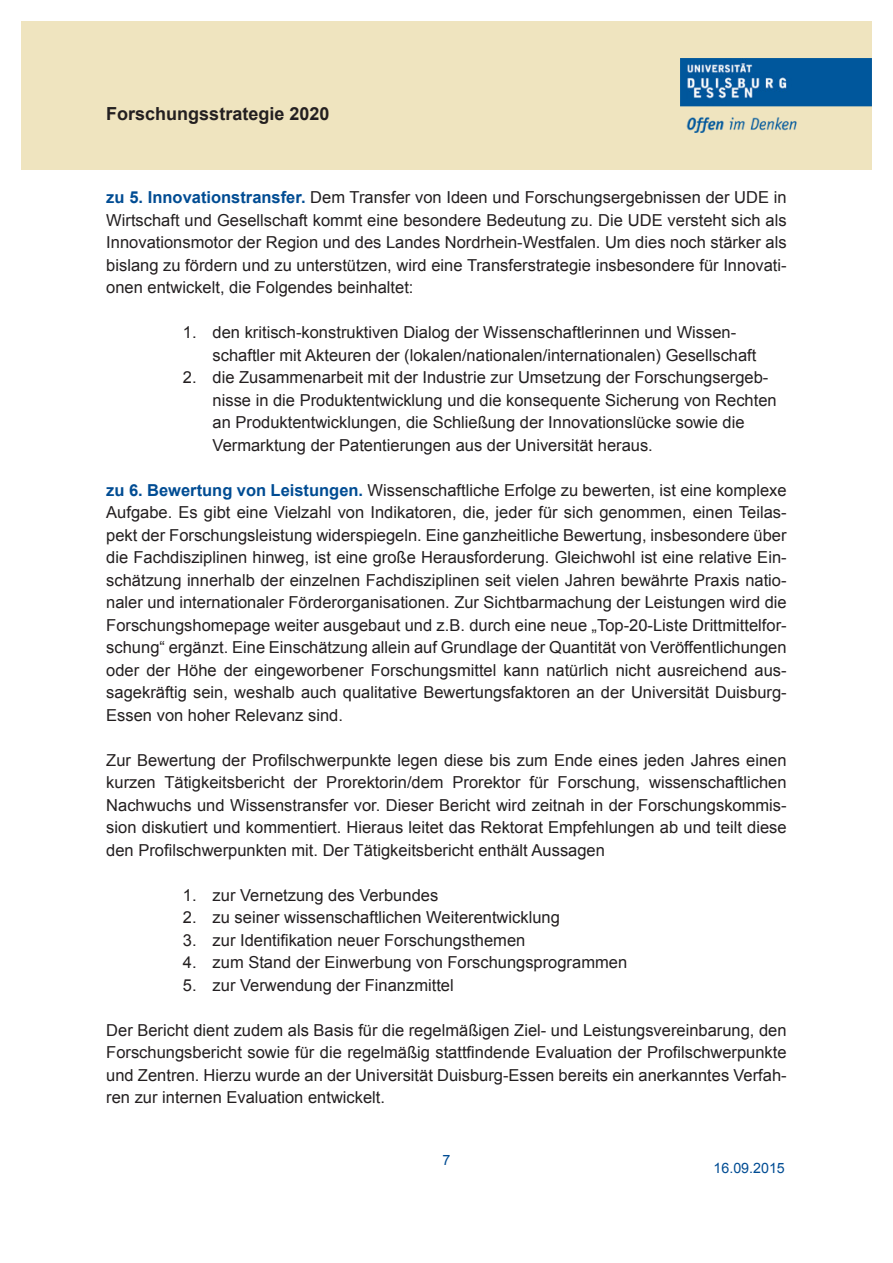
<style>
.page{position:relative;width:893px;height:1263px;background:#fff}
.page>*{position:absolute;margin:0;border:0;box-sizing:border-box;transform-origin:0 0}
.t1{font:700 18px "Arial";color:#231f20}
.t2{font:16.5px/22.5px "Arial";color:#231f20;text-align:justify}
.t3{font:14.25px "Arial";color:#004c93}
.s1{font-weight:700;color:#004c93}
</style>
<div class="page">
<div style="left:21px;top:21px;width:851px;height:149px;background:#efe4bf"></div>
<img style="left:680px;top:59px;width:192px;height:74px">
<p class="t1" style="left:106px;top:102px;width:225px">Forschungsstrategie 2020</p>
<p class="t2" style="left:106px;top:186px;width:682px"><span class="s1">zu 5. Innovationstransfer.</span> Dem Transfer von Ideen und Forschungsergebnissen der UDE in Wirtschaft und Gesellschaft kommt eine besondere Bedeutung zu. Die UDE versteht sich als Innovationsmotor der Region und des Landes Nordrhein-Westfalen. Um dies noch stärker als bislang zu fördern und zu unterstützen, wird eine Transferstrategie insbesondere für Innovati&shy;onen entwickelt, die Folgendes beinhaltet:</p>
<p class="t2" style="left:213px;top:321px;width:545px;text-indent:-30px">1. den kritisch-konstruktiven Dialog der Wissenschaftlerinnen und Wissen&shy;schaftler mit Akteuren der (lokalen/nationalen/internationalen) Gesellschaft</p>
<p class="t2" style="left:213px;top:366px;width:566px;text-align:left;text-indent:-30px">2. die Zusammenarbeit mit der Industrie zur Umsetzung der Forschungsergeb&shy;nisse in die Produktentwicklung und die konsequente Sicherung von Rechten an Produktentwicklungen, die Schließung der Innovationslücke sowie die Vermarktung der Patentierungen aus der Universität heraus.</p>
<p class="t2" style="left:106px;top:479px;width:682px"><span class="s1">zu 6. Bewertung von Leistungen.</span> Wissenschaftliche Erfolge zu bewerten, ist eine komplexe Aufgabe. Es gibt eine Vielzahl von Indikatoren, die, jeder für sich genommen, einen Teilas&shy;pekt der Forschungsleistung widerspiegeln. Eine ganzheitliche Bewertung, insbesondere über die Fachdisziplinen hinweg, ist eine große Herausforderung. Gleichwohl ist eine relative Ein&shy;schätzung innerhalb der einzelnen Fachdisziplinen seit vielen Jahren bewährte Praxis natio&shy;naler und internationaler Förderorganisationen. Zur Sichtbarmachung der Leistungen wird die Forschungshomepage weiter ausgebaut und z.B. durch eine neue „Top-20-Liste Drittmittelfor&shy;schung“ ergänzt. Eine Einschätzung allein auf Grundlage der Quantität von Veröffentlichungen oder der Höhe der eingeworbener Forschungsmittel kann natürlich nicht ausreichend aus&shy;sagekräftig sein, weshalb auch qualitative Bewertungsfaktoren an der Universität Duisburg-Essen von hoher Relevanz sind.</p>
<p class="t2" style="left:106px;top:749px;width:682px">Zur Bewertung der Profilschwerpunkte legen diese bis zum Ende eines jeden Jahres einen kurzen Tätigkeitsbericht der Prorektorin/dem Prorektor für Forschung, wissenschaftlichen Nachwuchs und Wissenstransfer vor. Dieser Bericht wird zeitnah in der Forschungskommis&shy;sion diskutiert und kommentiert. Hieraus leitet das Rektorat Empfehlungen ab und teilt diese den Profilschwerpunkten mit. Der Tätigkeitsbericht enthält Aussagen</p>
<p class="t2" style="left:183px;top:884px;width:257px">1. zur Vernetzung des Verbundes</p>
<p class="t2" style="left:183px;top:906px;width:379px">2. zu seiner wissenschaftlichen Weiterentwicklung</p>
<p class="t2" style="left:183px;top:929px;width:344px">3. zur Identifikation neuer Forschungsthemen</p>
<p class="t2" style="left:183px;top:951px;width:446px">4. zum Stand der Einwerbung von Forschungsprogrammen</p>
<p class="t2" style="left:183px;top:974px;width:272px">5. zur Verwendung der Finanzmittel</p>
<p class="t2" style="left:106px;top:1019px;width:682px">Der Bericht dient zudem als Basis für die regelmäßigen Ziel- und Leistungsvereinbarung, den Forschungsbericht sowie für die regelmäßig stattfindende Evaluation der Profilschwerpunkte und Zentren. Hierzu wurde an der Universität Duisburg-Essen bereits ein anerkanntes Verfah&shy;ren zur internen Evaluation entwickelt.</p>
<p class="t3" style="left:442px;top:1150px;width:9px">7</p>
<p class="t3" style="left:713px;top:1159px;width:73px">16.09.2015</p>
</div>
